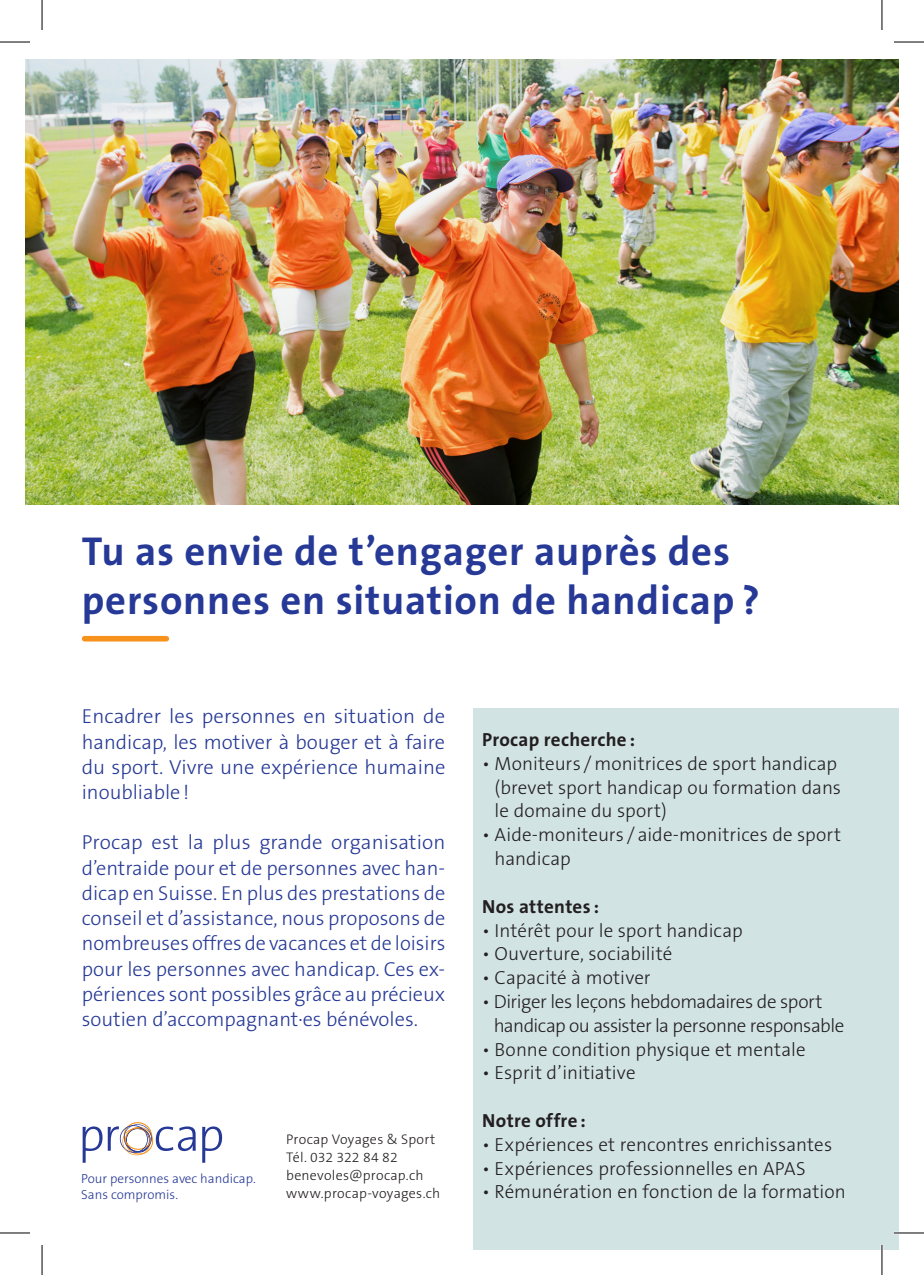
<style>
.page{position:relative;width:924px;height:1275px;background:#fff}
.page>*{position:absolute;margin:0;border:0;box-sizing:border-box;transform-origin:0 0}
.t1{font:700 40.6px/48.8px "The Sans B7";letter-spacing:.02em;color:#263996}
.t2{font:300 20.2px/25.2px "The Sans B3";color:#263996;text-align:justify}
.t3{font:300 19px/23.8px "The Sans B3";letter-spacing:.005em;color:#231f20}
.t4{font:300 19px/23.8px "The Sans B3";letter-spacing:-.025em;color:#231f20}
.t5{font:700 19px "The Sans B7";letter-spacing:.015em;color:#231f20}
.t6{font:300 14px/18.2px "The Sans B3";letter-spacing:.02em;color:#231f20}
.t7{font:300 13.2px/15.8px "The Sans B3";color:#263996}
</style>
<div class="page">
<div style="left:473px;top:708px;width:425px;height:542px;background:#d2e3e4"></div>
<div style="left:84px;top:636px;width:82px;height:5px;background:#f7931d"></div>
<svg style="left:83px;top:1126px;width:19px;height:36px"></svg>
<svg style="left:202px;top:1126px;width:20px;height:36px"></svg>
<svg style="left:108px;top:1122px;width:88px;height:33px"></svg>
<img style="left:25px;top:59px;width:873px;height:446px">
<hr style="left:893px;top:1231px;width:30px;height:3px;background:#fff">
<hr style="left:880px;top:1245px;width:2px;height:30px;background:#fff">
<hr style="left:0;top:42px;width:30px;height:1px;background:#000">
<hr style="left:893px;top:42px;width:30px;height:1px;background:#000">
<hr style="left:0;top:1232px;width:30px;height:1px;background:#000">
<hr style="left:893px;top:1232px;width:30px;height:1px;background:#000">
<hr style="left:42px;top:0;width:1px;height:30px;background:#000">
<hr style="left:42px;top:1245px;width:1px;height:30px;background:#000">
<hr style="left:881px;top:0;width:1px;height:30px;background:#000">
<hr style="left:881px;top:1245px;width:1px;height:30px;background:#000">
<h1 class="t1" style="left:82px;top:528px;width:679px">Tu as envie de t’engager auprès des personnes en situation de handicap ?</h1>
<p class="t2" style="left:82px;top:705px;width:365px">Encadrer les personnes en situation de handicap, les motiver à bouger et à faire du sport. Vivre une expérience humaine inoubliable!</p>
<p class="t2" style="left:82px;top:831px;width:365px">Procap est la plus grande organisation d’entraide pour et de personnes avec han&shy;dicap en Suisse. En plus des prestations de conseil et d’assistance, nous proposons de nombreuses offres de vacances et de loisirs pour les personnes avec handicap. Ces ex&shy;périences sont possibles grâce au précieux soutien d’accompagnant·es bénévoles.</p>
<p class="t7" style="left:81px;top:1171px;width:176px">Pour personnes avec handicap.<br>Sans compromis.</p>
<p class="t6" style="left:286px;top:1130px;width:156px">Procap Voyages &amp; Sport<br>Tél. 032 322 84 82 benevoles@procap.ch www.procap-voyages.ch</p>
<p class="t5" style="left:482px;top:729px;width:154px">Procap recherche :</p>
<p class="t3" style="left:494px;top:752px;width:348px;text-indent:-12px">• Moniteurs /monitrices de sport handicap (brevet sport handicap ou formation dans le domaine du sport)</p>
<p class="t3" style="left:494px;top:823px;width:348px;text-indent:-12px">• Aide-moniteurs / aide-monitrices de sport handicap</p>
<p class="t5" style="left:482px;top:896px;width:118px">Nos attentes :</p>
<p class="t3" style="left:482px;top:919px;width:262px">• Intérêt pour le sport handicap</p>
<p class="t3" style="left:482px;top:942px;width:191px">• Ouverture, sociabilité</p>
<p class="t3" style="left:482px;top:966px;width:170px">• Capacité à motiver</p>
<p class="t4" style="left:493px;top:990px;width:352px;text-indent:-12px">• Diriger les leçons hebdomadaires de sport handicap ou assister la personne responsable</p>
<p class="t3" style="left:482px;top:1038px;width:325px">• Bonne condition physique et mentale</p>
<p class="t3" style="left:482px;top:1062px;width:155px">• Esprit d’initiative</p>
<p class="t5" style="left:482px;top:1110px;width:105px">Notre offre :</p>
<p class="t3" style="left:482px;top:1133px;width:351px">• Expériences et rencontres enrichissantes</p>
<p class="t3" style="left:482px;top:1157px;width:325px">• Expériences professionnelles en APAS</p>
<p class="t3" style="left:482px;top:1181px;width:365px">• Rémunération en fonction de la formation</p>
</div>
